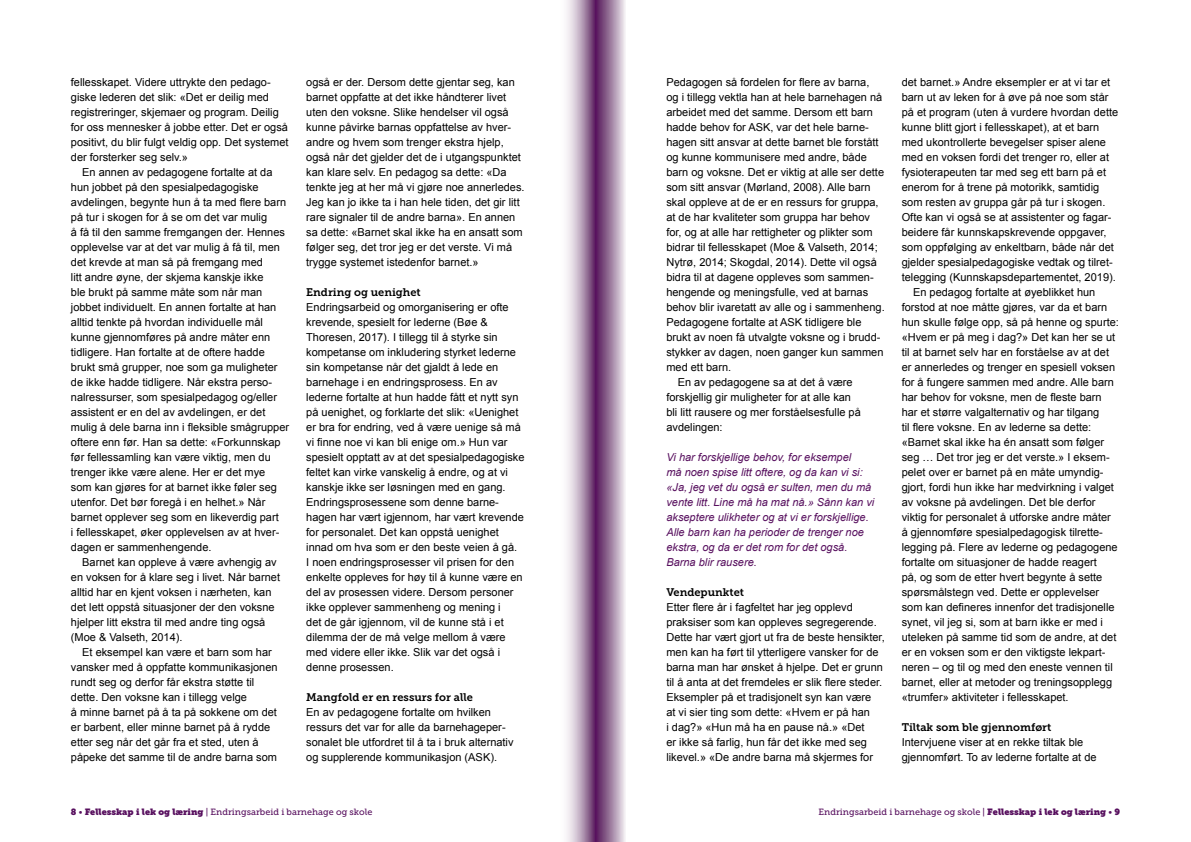
<style>
.page{position:relative;width:1191px;height:842px;background:#fff}
.page>*{position:absolute;margin:0;border:0;box-sizing:border-box;transform-origin:0 0}
.Brødtekst{font:11px/15px "Arial";color:#000}
.Brødtekst_1st_avsnit{font:11px/15px "Arial";color:#000}
.Brødtekst-2{font:italic 11px/15px "Arial";color:#570f5e}
.H3_tittel{font:11px "Museo Slab 700";color:#000}
.t1{font:9px "Museo Slab 500";color:#570f5e}
.s1{font-family:"Museo Slab"}
</style>
<div class="page">
<svg style="left:566px;top:0;width:59px;height:842px;background:#aa8cac"></svg>
<p class="Brødtekst_1st_avsnit" style="left:71px;top:75px;width:219px">fellesskapet. Videre uttrykte den pedago&shy;giske lederen det slik: «Det er deilig med registreringer, skjemaer og program. Deilig for oss mennesker å jobbe etter. Det er også positivt, du blir fulgt veldig opp. Det systemet der forsterker seg selv.»</p>
<p class="Brødtekst" style="left:71px;top:165px;width:220px;text-indent:11px">En annen av pedagogene fortalte at da hun jobbet på den spesialpedagogiske avdelingen, begynte hun å ta med flere barn på tur i skogen for å se om det var mulig<br>å få til den samme fremgangen der. Hennes opplevelse var at det var mulig å få til, men det krevde at man så på fremgang med<br>litt andre øyne, der skjema kanskje ikke<br>ble brukt på samme måte som når man jobbet individuelt. En annen fortalte at han alltid tenkte på hvordan individuelle mål kunne gjennomføres på andre måter enn tidligere. Han fortalte at de oftere hadde brukt små grupper, noe som ga muligheter de ikke hadde tidligere. Når ekstra perso&shy;nalressurser, som spesialpedagog og/eller assistent er en del av avdelingen, er det mulig å dele barna inn i fleksible smågrupper oftere enn før. Han sa dette: «Forkunnskap før fellessamling kan være viktig, men du trenger ikke være alene. Her er det mye<br>som kan gjøres for at barnet ikke føler seg utenfor. Det bør foregå i en helhet.» Når barnet opplever seg som en likeverdig part<br>i fellesskapet, øker opplevelsen av at hver&shy;dagen er sammenhengende.</p>
<p class="Brødtekst" style="left:71px;top:555px;width:211px;text-indent:11px">Barnet kan oppleve å være avhengig av en voksen for å klare seg i livet. Når barnet alltid har en kjent voksen i nærheten, kan det lett oppstå situasjoner der den voksne hjelper litt ekstra til med andre ting også (Moe &amp; Valseth, 2014).</p>
<p class="Brødtekst" style="left:71px;top:645px;width:208px;text-indent:11px">Et eksempel kan være et barn som har vansker med å oppfatte kommunikasjonen rundt seg og derfor får ekstra støtte til dette. Den voksne kan i tillegg velge<br>å minne barnet på å ta på sokkene om det er barbent, eller minne barnet på å rydde etter seg når det går fra et sted, uten å påpeke det samme til de andre barna som</p>
<p class="Brødtekst" style="left:306px;top:75px;width:220px">også er der. Dersom dette gjentar seg, kan barnet oppfatte at det ikke håndterer livet uten den voksne. Slike hendelser vil også kunne påvirke barnas oppfattelse av hver&shy;andre og hvem som trenger ekstra hjelp, også når det gjelder det de i utgangspunktet kan klare selv. En pedagog sa dette: «Da tenkte jeg at her må vi gjøre noe annerledes.<br>Jeg kan jo ikke ta i han hele tiden, det gir litt rare signaler til de andre barna». En annen sa dette: «Barnet skal ikke ha en ansatt som følger seg, det tror jeg er det verste. Vi må trygge systemet istedenfor barnet.»</p>
<h3 class="H3_tittel" style="left:306px;top:286px;width:116px">Endring og uenighet</h3>
<p class="Brødtekst_1st_avsnit" style="left:306px;top:300px;width:220px">Endringsarbeid og omorganisering er ofte krevende, spesielt for lederne (Bøe &amp; Thoresen, 2017). I tillegg til å styrke sin kompetanse om inkludering styrket lederne sin kompetanse når det gjaldt å lede en barnehage i en endringsprosess. En av lederne fortalte at hun hadde fått et nytt syn på uenighet, og forklarte det slik: «Uenighet er bra for endring, ved å være uenige så må vi finne noe vi kan bli enige om.» Hun var spesielt opptatt av at det spesialpedagogiske feltet kan virke vanskelig å endre, og at vi kanskje ikke ser løsningen med en gang.<br>Endringsprosessene som denne barne&shy;hagen har vært igjennom, har vært krevende for personalet. Det kan oppstå uenighet innad om hva som er den beste veien å gå.<br>I noen endringsprosesser vil prisen for den enkelte oppleves for høy til å kunne være en del av prosessen videre. Dersom personer ikke opplever sammenheng og mening i<br>det de går igjennom, vil de kunne stå i et dilemma der de må velge mellom å være med videre eller ikke. Slik var det også i denne prosessen.</p>
<h3 class="H3_tittel" style="left:306px;top:691px;width:168px">Mangfold er en ressurs for alle</h3>
<p class="Brødtekst_1st_avsnit" style="left:306px;top:705px;width:209px">En av pedagogene fortalte om hvilken ressurs det var for alle da barnehageper&shy;sonalet ble utfordret til å ta i bruk alternativ og supplerende kommunikasjon (ASK).</p>
<p class="t1" style="left:71px;top:807px;width:303px"><span class="s1">8</span> • <span class="s1">Fellesskap i lek og læring</span> | Endringsarbeid i barnehage og skole</p>
<p class="Brødtekst_1st_avsnit" style="left:666px;top:75px;width:220px">Pedagogen så fordelen for flere av barna,<br>og i tillegg vektla han at hele barnehagen nå arbeidet med det samme. Dersom ett barn hadde behov for ASK, var det hele barne&shy;hagen sitt ansvar at dette barnet ble forstått og kunne kommunisere med andre, både barn og voksne. Det er viktig at alle ser dette som sitt ansvar (Mørland, 2008). Alle barn skal oppleve at de er en ressurs for gruppa, at de har kvaliteter som gruppa har behov for, og at alle har rettigheter og plikter som bidrar til fellesskapet (Moe &amp; Valseth, 2014; Nytrø, 2014; Skogdal, 2014). Dette vil også bidra til at dagene oppleves som sammen&shy;hengende og meningsfulle, ved at barnas behov blir ivaretatt av alle og i sammenheng.<br>Pedagogene fortalte at ASK tidligere ble brukt av noen få utvalgte voksne og i brudd&shy;stykker av dagen, noen ganger kun sammen med ett barn.</p>
<p class="Brødtekst" style="left:666px;top:375px;width:196px;text-indent:11px">En av pedagogene sa at det å være forskjellig gir muligheter for at alle kan bli litt rausere og mer forståelsesfulle på avdelingen:</p>
<p class="Brødtekst-2" style="left:666px;top:450px;width:209px">Vi har forskjellige behov, for eksempel<br>må noen spise litt oftere, og da kan vi si: «Ja, jeg vet du også er sulten, men du må vente litt. Line må ha mat nå.» Sånn kan vi akseptere ulikheter og at vi er forskjellige.<br>Alle barn kan ha perioder de trenger noe ekstra, og da er det rom for det også.<br>Barna blir rausere.</p>
<h3 class="H3_tittel" style="left:666px;top:586px;width:79px">Vendepunktet</h3>
<p class="Brødtekst_1st_avsnit" style="left:666px;top:600px;width:220px">Etter flere år i fagfeltet har jeg opplevd praksiser som kan oppleves segregerende.<br>Dette har vært gjort ut fra de beste hensikter, men kan ha ført til ytterligere vansker for de barna man har ønsket å hjelpe. Det er grunn til å anta at det fremdeles er slik flere steder.<br>Eksempler på et tradisjonelt syn kan være<br>at vi sier ting som dette: «Hvem er på han<br>i dag?» «Hun må ha en pause nå.» «Det<br>er ikke så farlig, hun får det ikke med seg likevel.» «De andre barna må skjermes for</p>
<p class="Brødtekst_1st_avsnit" style="left:901px;top:75px;width:218px">det barnet.» Andre eksempler er at vi tar et barn ut av leken for å øve på noe som står på et program (uten å vurdere hvordan dette kunne blitt gjort i fellesskapet), at et barn med ukontrollerte bevegelser spiser alene med en voksen fordi det trenger ro, eller at fysioterapeuten tar med seg ett barn på et enerom for å trene på motorikk, samtidig som resten av gruppa går på tur i skogen.<br>Ofte kan vi også se at assistenter og fagar&shy;beidere får kunnskapskrevende oppgaver, som oppfølging av enkeltbarn, både når det gjelder spesialpedagogiske vedtak og tilret&shy;telegging (Kunnskapsdepartementet, 2019).</p>
<p class="Brødtekst" style="left:901px;top:285px;width:219px;text-indent:11px">En pedagog fortalte at øyeblikket hun forstod at noe måtte gjøres, var da et barn hun skulle følge opp, så på henne og spurte: «Hvem er på meg i dag?» Det kan her se ut til at barnet selv har en forståelse av at det er annerledes og trenger en spesiell voksen for å fungere sammen med andre. Alle barn har behov for voksne, men de fleste barn har et større valgalternativ og har tilgang<br>til flere voksne. En av lederne sa dette: «Barnet skal ikke ha én ansatt som følger seg … Det tror jeg er det verste.» I eksem&shy;pelet over er barnet på en måte umyndig&shy;gjort, fordi hun ikke har medvirkning i valget av voksne på avdelingen. Det ble derfor viktig for personalet å utforske andre måter å gjennomføre spesialpedagogisk tilrette&shy;legging på. Flere av lederne og pedagogene fortalte om situasjoner de hadde reagert<br>på, og som de etter hvert begynte å sette spørsmålstegn ved. Dette er opplevelser som kan defineres innenfor det tradisjonelle synet, vil jeg si, som at barn ikke er med i uteleken på samme tid som de andre, at det er en voksen som er den viktigste lekpart&shy;neren – og til og med den eneste vennen til barnet, eller at metoder og treningsopplegg «trumfer» aktiviteter i fellesskapet.</p>
<h3 class="H3_tittel" style="left:901px;top:721px;width:151px">Tiltak som ble gjennomført</h3>
<p class="Brødtekst_1st_avsnit" style="left:901px;top:735px;width:196px">Intervjuene viser at en rekke tiltak ble gjennomført. To av lederne fortalte at de</p>
<p class="t1" style="left:818px;top:807px;width:303px">Endringsarbeid i barnehage og skole | <span class="s1">Fellesskap i lek og læring</span> • <span class="s1">9</span></p>
</div>
